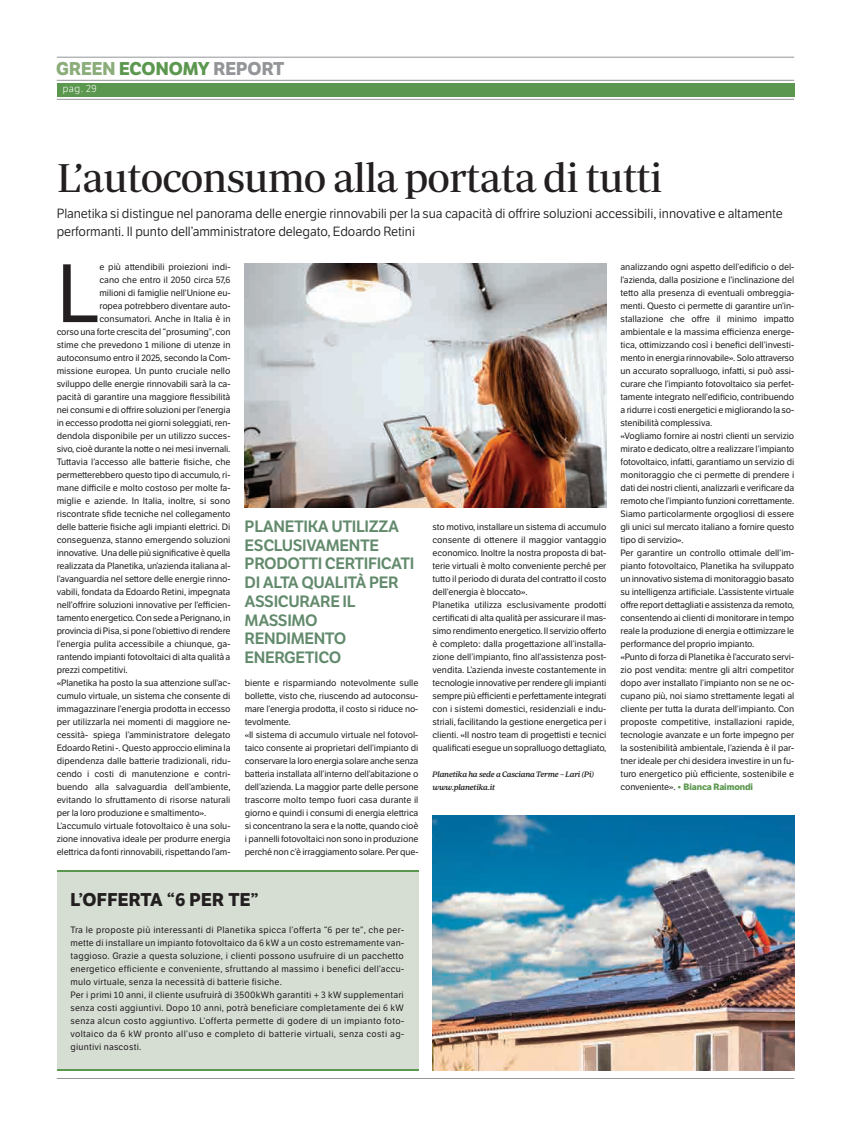
<style>
.page{position:relative;width:851px;height:1134px;background:#fff}
.page>*{position:absolute;margin:0;border:0;box-sizing:border-box;transform-origin:0 0}
.t1{font:80.2px "LFT Etica";color:#231f20}
.t2{font:41px "Periodico Display";letter-spacing:-.025em;color:#231f20}
.t3{font:700 18px "LFT Etica";color:#5b974e}
.t4{font:700 18px "LFT Etica";letter-spacing:.015em;color:#231f20}
.t5{font:600 16px/18.7px "LFT Etica";letter-spacing:-.025em;color:#628a6c}
.t6{font:13px/18px "LFT Etica";letter-spacing:-.005em;color:#231f20}
.t7{font:300 10px "LFT Etica";color:#fff}
.t8{font:9px/13px "LFT Etica";letter-spacing:-.01em;color:#231f20}
.t9{font:9px/13px "LFT Etica";letter-spacing:.025em;color:#231f20}
.t10{font:italic 500 8px/13px "Periodico Text";letter-spacing:-.025em;color:#231f20}
.s1{color:#8aad7a}
.s2{color:#939598}
.s3{font-weight:700;color:#5b974e}
</style>
<div class="page">
<hr style="left:57px;top:57px;width:737px;height:1px;background:#939598">
<div style="left:57px;top:83px;width:737px;height:13px;background:#5b974e"></div>
<hr style="left:57px;top:99px;width:737px;height:1px;background:#939598">
<hr style="left:57px;top:80px;width:737px;height:1px;background:#939598">
<hr style="left:57px;top:1078px;width:737px;height:1px;background:#939598">
<img style="left:244px;top:264px;width:362px;height:243px">
<img style="left:432px;top:815px;width:362px;height:255px">
<div style="left:57px;top:872px;width:361px;height:197px;background:#d6ded4"></div>
<hr style="left:57px;top:871px;width:361px;height:1px;background:#5b974e">
<hr style="left:57px;top:1069px;width:361px;height:1px;background:#5b974e">
<h3 class="t3" style="left:56px;top:62px;width:229px"><span class="s1">GREEN</span> ECONOMY <span class="s2">REPORT</span></h3>
<p class="t7" style="left:63px;top:83px;width:36px">pag. 29</p>
<h2 class="t2" style="left:57px;top:163px;width:607px">L’autoconsumo alla portata di tutti</h2>
<h3 class="t6" style="left:57px;top:206px;width:727px">Planetika si distingue nel panorama delle energie rinnovabili per la sua capacità di offrire soluzioni accessibili, innovative e altamente performanti. Il punto dell’amministratore delegato, Edoardo Retini</h3>
<h1 class="t1" style="left:57px;top:264px;width:44px">L</h1>
<p class="t8" style="left:99px;top:261px;width:132px">e più attendibili proiezioni indi-</p>
<p class="t8" style="left:99px;top:274px;width:132px">cano che entro il 2050 circa 57,6</p>
<p class="t8" style="left:99px;top:287px;width:132px">milioni di famiglie nell’Unione eu-</p>
<p class="t8" style="left:99px;top:300px;width:132px">ropea potrebbero diventare auto-</p>
<p class="t8" style="left:99px;top:313px;width:132px">consumatori. Anche in Italia è in</p>
<p class="t8" style="left:57px;top:326px;width:175px">corso una forte crescita del “prosuming”, con</p>
<p class="t8" style="left:57px;top:339px;width:175px">stime che prevedono 1 milione di utenze in</p>
<p class="t8" style="left:57px;top:352px;width:175px">autoconsumo entro il 2025, secondo la Com-</p>
<p class="t8" style="left:57px;top:365px;width:175px">missione europea. Un punto cruciale nello</p>
<p class="t8" style="left:57px;top:378px;width:175px">sviluppo delle energie rinnovabili sarà la ca-</p>
<p class="t8" style="left:57px;top:391px;width:175px">pacità di garantire una maggiore flessibilità</p>
<p class="t8" style="left:57px;top:404px;width:175px">nei consumi e di offrire soluzioni per l’energia</p>
<p class="t8" style="left:57px;top:417px;width:175px">in eccesso prodotta nei giorni soleggiati, ren-</p>
<p class="t8" style="left:57px;top:430px;width:175px">dendola disponibile per un utilizzo succes-</p>
<p class="t8" style="left:57px;top:443px;width:175px">sivo, cioè durante la notte o nei mesi invernali.</p>
<p class="t8" style="left:57px;top:456px;width:175px">Tuttavia l’accesso alle batterie fisiche, che</p>
<p class="t8" style="left:57px;top:469px;width:175px">permetterebbero questo tipo di accumulo, ri-</p>
<p class="t8" style="left:57px;top:482px;width:175px">mane difficile e molto costoso per molte fa-</p>
<p class="t8" style="left:57px;top:495px;width:175px">miglie e aziende. In Italia, inoltre, si sono</p>
<p class="t8" style="left:57px;top:508px;width:175px">riscontrate sfide tecniche nel collegamento</p>
<p class="t8" style="left:57px;top:521px;width:175px">delle batterie fisiche agli impianti elettrici. Di</p>
<p class="t8" style="left:57px;top:534px;width:175px">conseguenza, stanno emergendo soluzioni</p>
<p class="t8" style="left:57px;top:547px;width:175px">innovative. Una delle più significative è quella</p>
<p class="t8" style="left:57px;top:560px;width:175px">realizzata da Planetika, un’azienda italiana al-</p>
<p class="t8" style="left:57px;top:573px;width:175px">l’avanguardia nel settore delle energie rinno-</p>
<p class="t8" style="left:57px;top:586px;width:175px">vabili, fondata da Edoardo Retini, impegnata</p>
<p class="t8" style="left:57px;top:599px;width:175px">nell’offrire soluzioni innovative per l’efficien-</p>
<p class="t8" style="left:57px;top:612px;width:175px">tamento energetico. Con sede a Perignano, in</p>
<p class="t8" style="left:57px;top:625px;width:175px">provincia di Pisa, si pone l’obiettivo di rendere</p>
<p class="t8" style="left:57px;top:638px;width:175px">l’energia pulita accessibile a chiunque, ga-</p>
<p class="t8" style="left:57px;top:651px;width:175px">rantendo impianti fotovoltaici di alta qualità a</p>
<p class="t8" style="left:57px;top:664px;width:72px">prezzi competitivi.</p>
<p class="t8" style="left:57px;top:677px;width:175px">«Planetika ha posto la sua attenzione sull’ac-</p>
<p class="t8" style="left:57px;top:690px;width:175px">cumulo virtuale, un sistema che consente di</p>
<p class="t8" style="left:57px;top:703px;width:175px">immagazzinare l’energia prodotta in eccesso</p>
<p class="t8" style="left:57px;top:716px;width:175px">per utilizzarla nei momenti di maggiore ne-</p>
<p class="t8" style="left:57px;top:729px;width:175px">cessità- spiega l’amministratore delegato</p>
<p class="t8" style="left:57px;top:742px;width:175px">Edoardo Retini -. Questo approccio elimina la</p>
<p class="t8" style="left:57px;top:755px;width:175px">dipendenza dalle batterie tradizionali, ridu-</p>
<p class="t8" style="left:57px;top:768px;width:175px">cendo i costi di manutenzione e contri-</p>
<p class="t8" style="left:57px;top:781px;width:175px">buendo alla salvaguardia dell’ambiente,</p>
<p class="t8" style="left:57px;top:794px;width:175px">evitando lo sfruttamento di risorse naturali</p>
<p class="t8" style="left:57px;top:807px;width:151px">per la loro produzione e smaltimento».</p>
<p class="t8" style="left:57px;top:820px;width:175px">L’accumulo virtuale fotovoltaico è una solu-</p>
<p class="t8" style="left:57px;top:833px;width:175px">zione innovativa ideale per produrre energia</p>
<p class="t8" style="left:57px;top:846px;width:175px">elettrica da fonti rinnovabili, rispettando l’am-</p>
<h3 class="t5" style="left:244px;top:519px;width:171px">PLANETIKA UTILIZZA<br>ESCLUSIVAMENTE<br>PRODOTTI CERTIFICATI<br>DI ALTA QUALITÀ PER<br>ASSICURARE IL<br>MASSIMO<br>RENDIMENTO<br>ENERGETICO</h3>
<p class="t8" style="left:245px;top:677px;width:175px">biente e risparmiando notevolmente sulle bollette, visto che, riuscendo ad autoconsu&shy;mare l’energia prodotta, il costo si riduce no&shy;tevolmente.<br>«Il sistema di accumulo virtuale nel fotovol&shy;taico consente ai proprietari dell’impianto di conservare la loro energia solare anche senza batteria installata all’interno dell’abitazione o dell’azienda. La maggior parte delle persone trascorre molto tempo fuori casa durante il giorno e quindi i consumi di energia elettrica si concentrano la sera e la notte, quando cioè i pannelli fotovoltaici non sono in produzione perché non c’è irraggiamento solare. Per que-</p>
<h3 class="t4" style="left:70px;top:893px;width:189px">L’OFFERTA “6 PER TE”</h3>
<p class="t9" style="left:70px;top:924px;width:335px">Tra le proposte più interessanti di Planetika spicca l’offerta “6 per te”, che per&shy;mette di installare un impianto fotovoltaico da 6 kW a un costo estremamente van&shy;taggioso. Grazie a questa soluzione, i clienti possono usufruire di un pacchetto energetico efficiente e conveniente, sfruttando al massimo i benefici dell’accu&shy;mulo virtuale, senza la necessità di batterie fisiche.<br>Per i primi 10 anni, il cliente usufruirà di 3500kWh garantiti + 3 kW supplementari senza costi aggiuntivi. Dopo 10 anni, potrà beneficiare completamente dei 6 kW senza alcun costo aggiuntivo. L’offerta permette di godere di un impianto foto&shy;voltaico da 6 kW pronto all’uso e completo di batterie virtuali, senza costi ag&shy;giuntivi nascosti.</p>
<p class="t8" style="left:432px;top:521px;width:175px">sto motivo, installare un sistema di accumulo consente di ottenere il maggior vantaggio economico. Inoltre la nostra proposta di bat&shy;terie virtuali è molto conveniente perché per tutto il periodo di durata del contratto il costo dell’energia è bloccato».<br>Planetika utilizza esclusivamente prodotti certificati di alta qualità per assicurare il mas&shy;simo rendimento energetico. Il servizio offerto è completo: dalla progettazione all’installa&shy;zione dell’impianto, fino all’assistenza post&shy;vendita. L’azienda investe costantemente in tecnologie innovative per rendere gli impianti sempre più efficienti e perfettamente integrati con i sistemi domestici, residenziali e indu&shy;striali, facilitando la gestione energetica per i clienti. «Il nostro team di progettisti e tecnici qualificati esegue un sopralluogo dettagliato,</p>
<p class="t10" style="left:432px;top:768px;width:163px">Planetika ha sede a Casciana Terme – Lari (Pi) www.planetika.it</p>
<p class="t8" style="left:620px;top:261px;width:175px">analizzando ogni aspetto dell’edificio o del&shy;l’azienda, dalla posizione e l’inclinazione del tetto alla presenza di eventuali ombreggia&shy;menti. Questo ci permette di garantire un’in&shy;stallazione che offre il minimo impatto ambientale e la massima efficienza energe&shy;tica, ottimizzando così i benefici dell’investi&shy;mento in energia rinnovabile». Solo attraverso un accurato sopralluogo, infatti, si può assi&shy;curare che l’impianto fotovoltaico sia perfet&shy;tamente integrato nell’edificio, contribuendo a ridurre i costi energetici e migliorando la so&shy;stenibilità complessiva.<br>«Vogliamo fornire ai nostri clienti un servizio mirato e dedicato, oltre a realizzare l’impianto fotovoltaico, infatti, garantiamo un servizio di monitoraggio che ci permette di prendere i dati dei nostri clienti, analizzarli e verificare da remoto che l’impianto funzioni correttamente.<br>Siamo particolarmente orgogliosi di essere gli unici sul mercato italiano a fornire questo tipo di servizio».<br>Per garantire un controllo ottimale dell’im&shy;pianto fotovoltaico, Planetika ha sviluppato un innovativo sistema di monitoraggio basato su intelligenza artificiale. L’assistente virtuale offre report dettagliati e assistenza da remoto, consentendo ai clienti di monitorare in tempo reale la produzione di energia e ottimizzare le performance del proprio impianto.<br>«Punto di forza di Planetika è l’accurato servi&shy;zio post vendita: mentre gli altri competitor dopo aver installato l’impianto non se ne oc&shy;cupano più, noi siamo strettamente legati al cliente per tutta la durata dell’impianto. Con proposte competitive, installazioni rapide, tecnologie avanzate e un forte impegno per la sostenibilità ambientale, l’azienda è il par&shy;tner ideale per chi desidera investire in un fu&shy;turo energetico più efficiente, sostenibile e conveniente». <span class="s3">• Bianca Raimondi</span></p>
</div>
